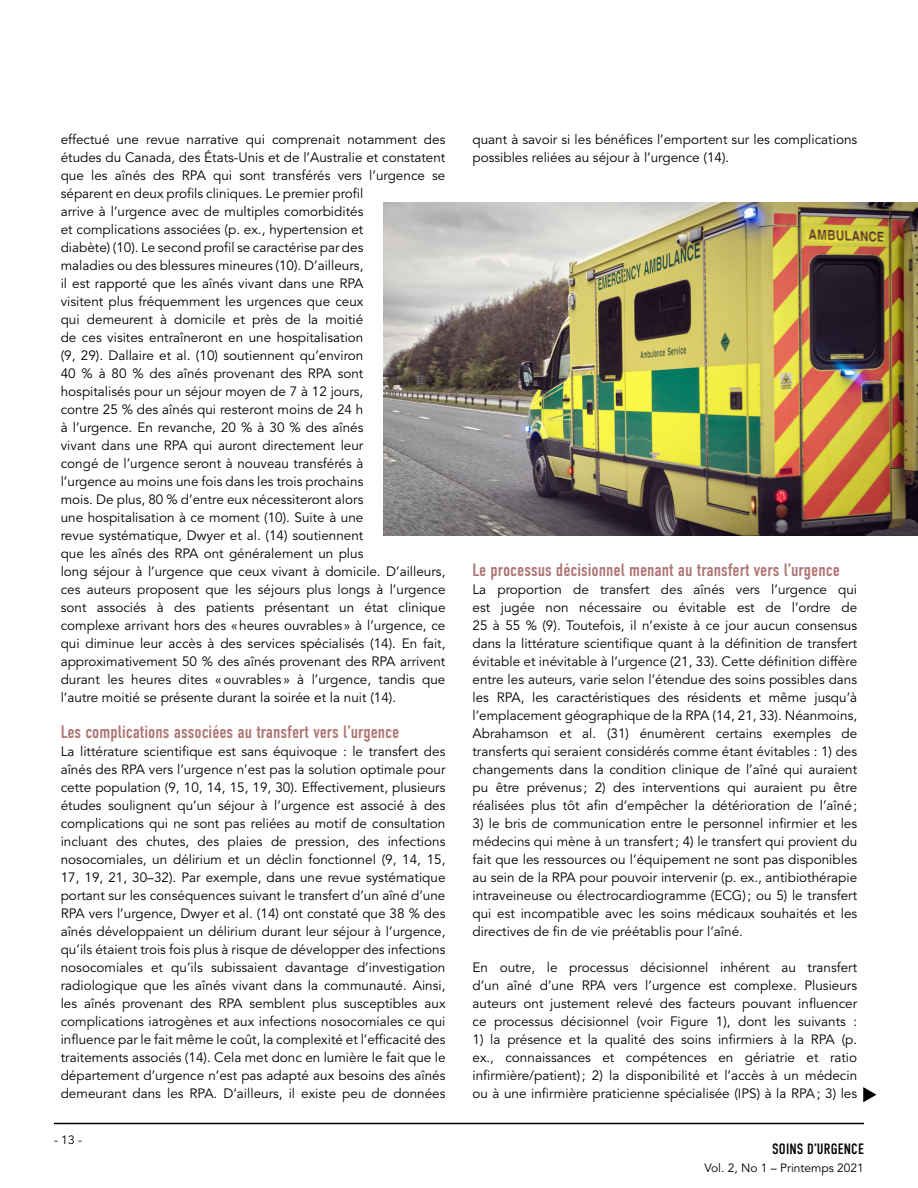
<style>
.page{position:relative;width:918px;height:1188px;background:#fff}
.page>*{position:absolute;margin:0;border:0;box-sizing:border-box;transform-origin:0 0}
.t1{font:18px "DIN Condensed";color:#ad7472}
.t2{font:15px "DIN Condensed";letter-spacing:.01em;color:#000}
.t3{font:13.5px/18px "Avenir LT Std";color:#000;text-align:justify}
.t4{font:12px "Avenir LT Std";color:#000}
</style>
<div class="page">
<hr style="left:54px;top:1123px;width:810px;height:1px;background:#000">
<img style="left:384px;top:202px;width:534px;height:334px">
<svg style="left:863px;top:1087px;width:14px;height:16px"></svg>
<p class="t3" style="left:61px;top:131px;width:386px;text-align:left">effectué une revue narrative qui comprenait notamment des études du Canada, des États-Unis et de l’Australie et constatent que les aînés des RPA qui sont transférés vers l’urgence se séparent en deux profils cliniques. Le premier profil<br>arrive à l’urgence avec de multiples comorbidités<br>et complications associées (p. ex., hypertension et<br>diabète) (10). Le second profil se caractérise par des<br>maladies ou des blessures mineures (10). D’ailleurs,<br>il est rapporté que les aînés vivant dans une RPA<br>visitent plus fréquemment les urgences que ceux<br>qui demeurent à domicile et près de la moitié<br>de ces visites entraîneront en une hospitalisation<br>(9, 29). Dallaire et al. (10) soutiennent qu’environ<br>40 % à 80 % des aînés provenant des RPA sont<br>hospitalisés pour un séjour moyen de 7 à 12 jours,<br>contre 25 % des aînés qui resteront moins de 24 h<br>à l’urgence. En revanche, 20 % à 30 % des aînés<br>vivant dans une RPA qui auront directement leur<br>congé de l’urgence seront à nouveau transférés à<br>l’urgence au moins une fois dans les trois prochains<br>mois. De plus, 80 % d’entre eux nécessiteront alors<br>une hospitalisation à ce moment (10). Suite à une<br>revue systématique, Dwyer et al. (14) soutiennent<br>que les aînés des RPA ont généralement un plus<br>long séjour à l’urgence que ceux vivant à domicile. D’ailleurs, ces auteurs proposent que les séjours plus longs à l’urgence sont associés à des patients présentant un état clinique complexe arrivant hors des «heures ouvrables » à l’urgence, ce qui diminue leur accès à des services spécialisés (14). En fait, approximativement 50 % des aînés provenant des RPA arrivent durant les heures dites «ouvrables » à l’urgence, tandis que l’autre moitié se présente durant la soirée et la nuit (14).</p>
<h1 class="t1" style="left:61px;top:722px;width:340px">Les complications associées au transfert vers l’urgence</h1>
<p class="t3" style="left:61px;top:743px;width:386px">La littérature scientifique est sans équivoque : le transfert des aînés des RPA vers l’urgence n’est pas la solution optimale pour cette population (9, 10, 14, 15, 19, 30). Effectivement, plusieurs études soulignent qu’un séjour à l’urgence est associé à des complications qui ne sont pas reliées au motif de consultation incluant des chutes, des plaies de pression, des infections nosocomiales, un délirium et un déclin fonctionnel (9, 14, 15, 17, 19, 21, 30–32). Par exemple, dans une revue systématique portant sur les conséquences suivant le transfert d’un aîné d’une RPA vers l’urgence, Dwyer et al. (14) ont constaté que 38 % des aînés développaient un délirium durant leur séjour à l’urgence, qu’ils étaient trois fois plus à risque de développer des infections nosocomiales et qu’ils subissaient davantage d’investigation radiologique que les aînés vivant dans la communauté. Ainsi, les aînés provenant des RPA semblent plus susceptibles aux complications iatrogènes et aux infections nosocomiales ce qui influence par le fait même le coût, la complexité et l’efficacité des traitements associés (14). Cela met donc en lumière le fait que le département d’urgence n’est pas adapté aux besoins des aînés demeurant dans les RPA. D’ailleurs, il existe peu de données</p>
<p class="t4" style="left:54px;top:1133px;width:30px">- 13 -</p>
<p class="t3" style="left:472px;top:131px;width:386px">quant à savoir si les bénéfices l’emportent sur les complications possibles reliées au séjour à l’urgence (14).</p>
<h1 class="t1" style="left:472px;top:560px;width:369px">Le processus décisionnel menant au transfert vers l’urgence</h1>
<p class="t3" style="left:472px;top:581px;width:386px">La proportion de transfert des aînés vers l’urgence qui est jugée non nécessaire ou évitable est de l’ordre de 25 à 55 % (9). Toutefois, il n’existe à ce jour aucun consensus dans la littérature scientifique quant à la définition de transfert évitable et inévitable à l’urgence (21, 33). Cette définition diffère entre les auteurs, varie selon l’étendue des soins possibles dans les RPA, les caractéristiques des résidents et même jusqu’à l’emplacement géographique de la RPA (14, 21, 33). Néanmoins, Abrahamson et al. (31) énumèrent certains exemples de transferts qui seraient considérés comme étant évitables : 1) des changements dans la condition clinique de l’aîné qui auraient pu être prévenus ; 2) des interventions qui auraient pu être réalisées plus tôt afin d’empêcher la détérioration de l’aîné;</p>
<p class="t3" style="left:472px;top:815px;width:386px">3) le bris de communication entre le personnel infirmier et les médecins qui mène à un transfert; 4) le transfert qui provient du fait que les ressources ou l’équipement ne sont pas disponibles au sein de la RPA pour pouvoir intervenir (p. ex., antibiothérapie intraveineuse ou électrocardiogramme (ECG); ou 5) le transfert qui est incompatible avec les soins médicaux souhaités et les directives de fin de vie préétablis pour l’aîné.</p>
<p class="t3" style="left:472px;top:959px;width:386px">En outre, le processus décisionnel inhérent au transfert d’un aîné d’une RPA vers l’urgence est complexe. Plusieurs auteurs ont justement relevé des facteurs pouvant influencer ce processus décisionnel (voir Figure 1), dont les suivants :</p>
<p class="t3" style="left:472px;top:1031px;width:386px">1) la présence et la qualité des soins infirmiers à la RPA (p. ex., connaissances et compétences en gériatrie et ratio infirmière/patient); 2) la disponibilité et l’accès à un médecin ou à une infirmière praticienne spécialisée (IPS) à la RPA; 3) les</p>
<p class="t2" style="left:772px;top:1140px;width:93px">SOINS D’URGENCE</p>
<p class="t4" style="left:704px;top:1161px;width:161px">Vol. 2, No 1 – Printemps 2021</p>
</div>
